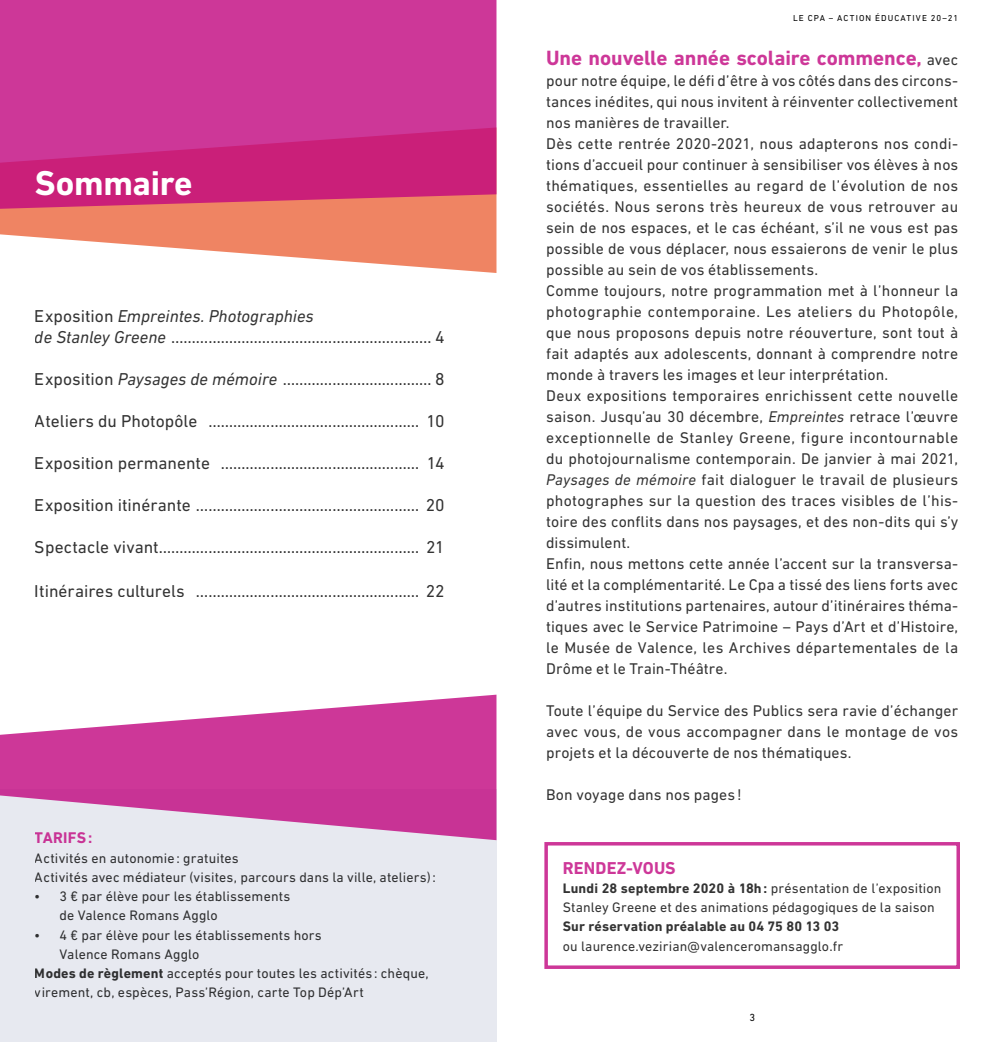
<style>
.page{position:relative;width:993px;height:1042px;background:#fff}
.page>*{position:absolute;margin:0;border:0;box-sizing:border-box;transform-origin:0 0}
.t1{font:700 35px "DIN Next LT Pro";letter-spacing:-.01em;color:#fff}
.t2{font:700 21px "DIN Next LT Pro";letter-spacing:-.005em;color:#c1067f}
.t3{font:17.5px "DIN Next LT Pro";color:#000}
.t4{font:italic 17.5px/21px "DIN Next LT Pro";color:#000}
.t5{font:700 17.5px "DIN Next LT Pro";letter-spacing:.005em;color:#c1067f}
.t6{font:15.75px/21px "DIN Next LT Pro";letter-spacing:.01em;color:#000}
.t7{font:700 15.75px "DIN Next LT Pro";letter-spacing:.01em;color:#c1067f}
.t8{font:14px/19.2px "DIN Next LT Pro";letter-spacing:.01em;color:#000}
.t9{font:700 14px "DIN Next LT Pro";letter-spacing:.01em;color:#000}
.t10{font:10.5px "DIN Next LT Pro";color:#000}
.t11{font:8.75px "DIN Next LT Pro";letter-spacing:.125em;color:#000}
.s1{font-style:normal}
.s2{font-style:italic}
.s3{font-weight:700}
.s4{font-weight:400;font-size:15.75px;color:#000}
</style>
<div class="page">
<svg style="left:0;top:209px;width:496px;height:64px;fill:#ef8463"></svg>
<svg style="left:0;top:0;width:496px;height:209px;background:#cd338d"></svg>
<div style="left:0;top:789px;width:496px;height:253px;background:#e2e4ed"></div>
<svg style="left:0;top:694px;width:496px;height:146px;fill:#cd3798"></svg>
<div style="left:544px;top:842px;width:415px;height:127px;border:4px solid #c1067f"></div>
<h1 class="t1" style="left:35px;top:163px;width:159px">Sommaire</h1>
<p class="t4" style="left:35px;top:305px;width:411px"><span class="s1">Exposition</span> Empreintes. Photographies<br>de Stanley Greene <span class="s1">……………………………………………………… 4</span></p>
<p class="t3" style="left:35px;top:368px;width:411px">Exposition <span class="s2">Paysages de mémoire</span> ……………………………… 8</p>
<p class="t3" style="left:35px;top:410px;width:411px">Ateliers du Photopôle …………………………………………… 10</p>
<p class="t3" style="left:35px;top:452px;width:411px">Exposition permanente ………………………………………… 14</p>
<p class="t3" style="left:35px;top:494px;width:411px">Exposition itinérante ……………………………………………… 20</p>
<p class="t3" style="left:35px;top:536px;width:411px">Spectacle vivant……………………………………………………… 21</p>
<p class="t3" style="left:35px;top:581px;width:411px">Itinéraires culturels ……………………………………………… 22</p>
<p class="t7" style="left:35px;top:829px;width:59px">TARIFS:</p>
<p class="t8" style="left:35px;top:848px;width:402px">Activités en autonomie: gratuites<br>Activités avec médiateur (visites, parcours dans la ville, ateliers):</p>
<p class="t8" style="left:60px;top:886px;width:232px;text-indent:-25px">• 3 € par élève pour les établissements de Valence Romans Agglo</p>
<p class="t8" style="left:35px;top:925px;width:288px">• 4 € par élève pour les établissements hors</p>
<p class="t8" style="left:60px;top:944px;width:141px">Valence Romans Agglo</p>
<p class="t8" style="left:35px;top:963px;width:395px"><span class="s3">Modes de règlement</span> acceptés pour toutes les activités : chèque,</p>
<p class="t8" style="left:35px;top:983px;width:330px">virement, cb, espèces, Pass’Région, carte Top Dép’Art</p>
<p class="t11" style="left:792px;top:13px;width:167px">LE CPA – ACTION ÉDUCATIVE 20–21</p>
<h2 class="t2" style="left:546px;top:46px;width:413px">Une nouvelle année scolaire commence, <span class="s4">avec</span></h2>
<p class="t6" style="left:546px;top:70px;width:413px">pour notre équipe, le défi d’être à vos côtés dans des circons&shy;tances inédites, qui nous invitent à réinventer collectivement nos manières de travailler.<br>Dès cette rentrée 2020-2021, nous adapterons nos condi&shy;tions d’accueil pour continuer à sensibiliser vos élèves à nos thématiques, essentielles au regard de l’évolution de nos sociétés. Nous serons très heureux de vous retrouver au sein de nos espaces, et le cas échéant, s’il ne vous est pas possible de vous déplacer, nous essaierons de venir le plus possible au sein de vos établissements.<br>Comme toujours, notre programmation met à l’honneur la photographie contemporaine. Les ateliers du Photopôle, que nous proposons depuis notre réouverture, sont tout à fait adaptés aux adolescents, donnant à comprendre notre monde à travers les images et leur interprétation.<br>Deux expositions temporaires enrichissent cette nouvelle saison. Jusqu’au 30 décembre, <span class="s2">Empreintes</span> retrace l’œuvre exceptionnelle de Stanley Greene, figure incontournable du photojournalisme contemporain. De janvier à mai 2021, <span class="s2">Paysages de mémoire</span> fait dialoguer le travail de plusieurs photographes sur la question des traces visibles de l’his&shy;toire des conflits dans nos paysages, et des non-dits qui s’y dissimulent.<br>Enfin, nous mettons cette année l’accent sur la transversa&shy;lité et la complémentarité. Le Cpa a tissé des liens forts avec d’autres institutions partenaires, autour d’itinéraires théma&shy;tiques avec le Service Patrimoine – Pays d’Art et d’Histoire, le Musée de Valence, les Archives départementales de la Drôme et le Train-Théâtre.</p>
<p class="t6" style="left:546px;top:700px;width:413px;text-align:justify">Toute l’équipe du Service des Publics sera ravie d’échanger avec vous, de vous accompagner dans le montage de vos projets et la découverte de nos thématiques.</p>
<p class="t6" style="left:546px;top:784px;width:197px">Bon voyage dans nos pages !</p>
<p class="t5" style="left:562px;top:857px;width:114px">RENDEZ-VOUS</p>
<p class="t8" style="left:562px;top:878px;width:380px"><span class="s3">Lundi 28 septembre 2020 à 18h:</span> présentation de l’exposition<br>Stanley Greene et des animations pédagogiques de la saison</p>
<p class="t9" style="left:562px;top:918px;width:278px">Sur réservation préalable au 04 75 80 13 03</p>
<p class="t8" style="left:562px;top:936px;width:282px">ou laurence.vezirian@valenceromansagglo.fr</p>
<p class="t10" style="left:749px;top:1011px;width:7px">3</p>
</div>
